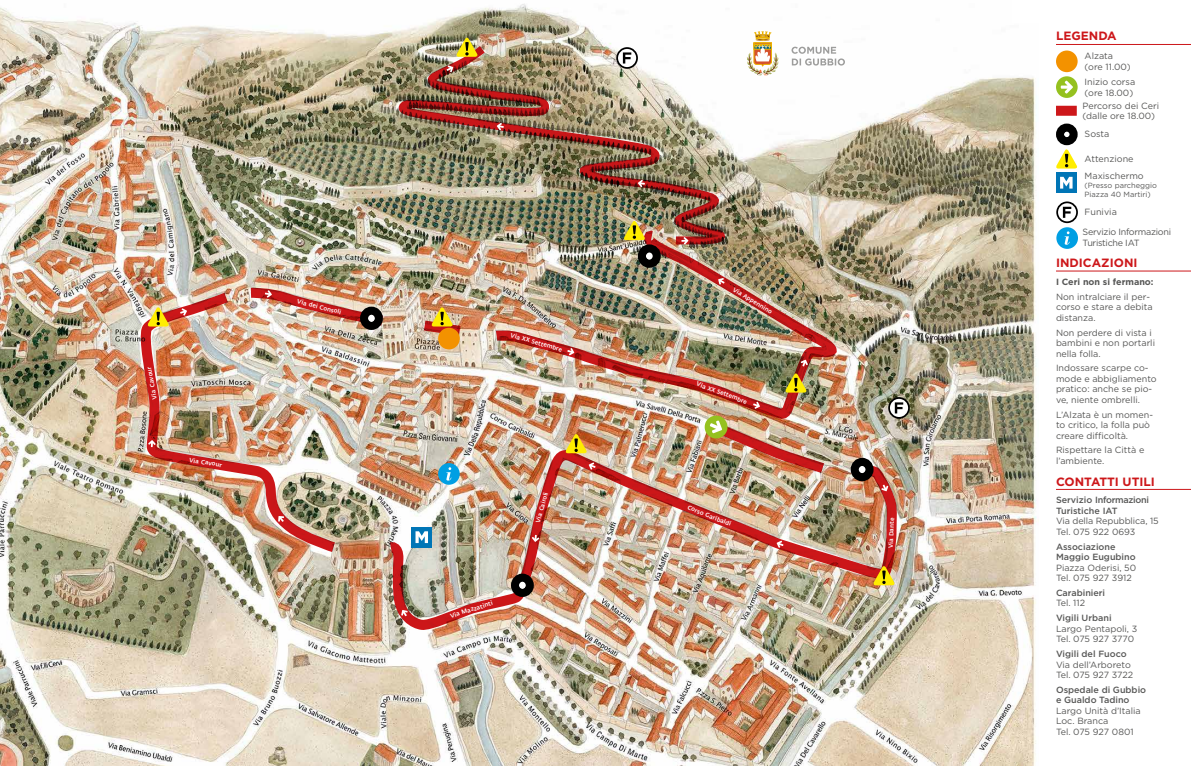
<style>
.page{position:relative;width:1191px;height:766px;background:#fff}
.page>*{position:absolute;margin:0;border:0;box-sizing:border-box;transform-origin:0 0}
.t1{font:700 12px "Gotham";color:#cd171a}
.t2{font:9px/10.5px "Gotham";color:#575756}
.t3{font:500 9px/10.5px "Gotham";color:#575756}
.t4{font:9px/10.8px "Gotham";letter-spacing:-.03em;color:#575756}
.t5{font:700 9px "Gotham";color:#575756}
.t6{font:7.5px/9px "Gotham";color:#575756}
.t7{font:500 6px "Fedra Sans";color:#fff}
</style>
<div class="page">
<img style="left:0;top:4px;width:1037px;height:761px">
<img style="left:389px;top:449px;width:508px;height:181px">
<img style="left:140px;top:292px;width:196px;height:260px">
<img style="left:495px;top:230px;width:342px;height:189px">
<img style="left:398px;top:45px;width:328px;height:200px">
<div style="left:438px;top:328px;width:22px;height:21px;background:#f39200;border-radius:50%"></div>
<div style="left:438px;top:463px;width:22px;height:21px;background:#009fe3;border-radius:50%"></div>
<svg style="left:446px;top:467px;width:5px;height:13px"></svg>
<img style="left:703px;top:414px;width:122px;height:59px">
<div style="left:515px;top:577px;width:15px;height:15px;background:#fff;border-radius:50%"></div>
<div style="left:511px;top:573px;width:23px;height:23px;border:8px solid #000;border-radius:50%"></div>
<div style="left:854px;top:462px;width:15px;height:15px;background:#fff;border-radius:50%"></div>
<div style="left:850px;top:458px;width:23px;height:23px;border:8px solid #000;border-radius:50%"></div>
<div style="left:360px;top:306px;width:23px;height:24px;border:8px solid #000;border-radius:50%"></div>
<div style="left:642px;top:248px;width:15px;height:16px;background:#fff;border-radius:50%"></div>
<div style="left:638px;top:244px;width:23px;height:24px;border:8px solid #000;border-radius:50%"></div>
<div style="left:411px;top:527px;width:21px;height:20px;background:#0075b6"></div>
<svg style="left:415px;top:531px;width:13px;height:12px"></svg>
<svg style="left:776px;top:540px;width:7px;height:7px"></svg>
<svg style="left:589px;top:462px;width:6px;height:7px"></svg>
<svg style="left:532px;top:534px;width:7px;height:7px"></svg>
<svg style="left:401px;top:609px;width:6px;height:7px"></svg>
<svg style="left:278px;top:516px;width:6px;height:5px"></svg>
<svg style="left:148px;top:440px;width:8px;height:7px"></svg>
<svg style="left:180px;top:308px;width:7px;height:7px"></svg>
<img style="left:250px;top:287px;width:134px;height:39px">
<svg style="left:567px;top:348px;width:7px;height:7px"></svg>
<svg style="left:753px;top:401px;width:7px;height:7px"></svg>
<svg style="left:881px;top:484px;width:7px;height:7px"></svg>
<svg style="left:718px;top:278px;width:6px;height:6px"></svg>
<svg style="left:681px;top:237px;width:7px;height:7px"></svg>
<svg style="left:638px;top:180px;width:7px;height:7px"></svg>
<svg style="left:497px;top:123px;width:7px;height:7px"></svg>
<svg style="left:446px;top:65px;width:7px;height:7px"></svg>
<hr style="left:1056px;top:271px;width:135px;height:1px;background:#cd171a">
<hr style="left:1056px;top:489px;width:135px;height:1px;background:#cd171a">
<svg style="left:455px;top:36px;width:24px;height:21px"></svg>
<svg style="left:872px;top:564px;width:23px;height:21px"></svg>
<svg style="left:564px;top:432px;width:24px;height:21px"></svg>
<svg style="left:784px;top:359px;width:24px;height:33px"></svg>
<svg style="left:622px;top:219px;width:24px;height:21px"></svg>
<svg style="left:423px;top:305px;width:38px;height:32px"></svg>
<svg style="left:146px;top:305px;width:24px;height:21px"></svg>
<svg style="left:889px;top:398px;width:20px;height:20px"></svg>
<div style="left:888px;top:397px;width:22px;height:21px;border:2px solid #000;border-radius:50%"></div>
<svg style="left:894px;top:402px;width:9px;height:11px"></svg>
<svg style="left:617px;top:48px;width:20px;height:20px"></svg>
<div style="left:616px;top:47px;width:22px;height:22px;border:2px solid #000;border-radius:50%"></div>
<svg style="left:623px;top:52px;width:8px;height:11px"></svg>
<svg style="left:791px;top:47px;width:54px;height:19px"></svg>
<svg style="left:746px;top:31px;width:32px;height:44px"></svg>
<div style="left:1012px;top:0;width:32px;height:23px;background:#fff"></div>
<div style="left:1056px;top:123px;width:21px;height:22px;border:8px solid #000;border-radius:50%"></div>
<div style="left:1056px;top:76px;width:21px;height:22px;background:#95c11f;border-radius:50%"></div>
<svg style="left:1060px;top:81px;width:12px;height:12px"></svg>
<svg style="left:1057px;top:202px;width:20px;height:20px"></svg>
<div style="left:1056px;top:201px;width:22px;height:22px;border:2px solid #000;border-radius:50%"></div>
<svg style="left:1062px;top:207px;width:9px;height:11px"></svg>
<div style="left:1056px;top:106px;width:20px;height:10px;background:#cd171a"></div>
<div style="left:1056px;top:173px;width:20px;height:20px;background:#0075b6"></div>
<svg style="left:1060px;top:177px;width:12px;height:11px"></svg>
<hr style="left:1056px;top:44px;width:135px;height:1px;background:#cd171a">
<svg style="left:1056px;top:149px;width:22px;height:19px"></svg>
<div style="left:1056px;top:50px;width:21px;height:22px;background:#f39200;border-radius:50%"></div>
<div style="left:1056px;top:227px;width:22px;height:22px;background:#009fe3;border-radius:50%"></div>
<svg style="left:1064px;top:231px;width:5px;height:14px"></svg>
<p class="t7" style="left:151px;top:399px;width:35px;rotate:-100deg">Via Cavour</p>
<p class="t7" style="left:190px;top:456px;width:35px;rotate:9deg">Via Cavour</p>
<p class="t7" style="left:298px;top:298px;width:47px;rotate:14deg">Via dei Consoli</p>
<p class="t7" style="left:512px;top:331px;width:55px;rotate:16deg">Via XX Settembre</p>
<p class="t7" style="left:449px;top:612px;width:46px;rotate:-17deg">Via Mazzatinti</p>
<p class="t7" style="left:534px;top:521px;width:33px;rotate:-74deg">Via Cairoli</p>
<p class="t7" style="left:735px;top:286px;width:46px;rotate:31deg">Via Appennino</p>
<p class="t7" style="left:698px;top:380px;width:55px;rotate:20deg">Via XX Settembre</p>
<p class="t7" style="left:689px;top:503px;width:48px;rotate:22deg">Corso Garibaldi</p>
<p class="t7" style="left:887px;top:547px;width:32px;rotate:-88deg">Via Dante</p>
<h1 class="t1" style="left:1056px;top:29px;width:62px">LEGENDA</h1>
<p class="t2" style="left:1084px;top:50px;width:48px;line-height:10.8px">Alzata (ore 11.00)</p>
<p class="t2" style="left:1084px;top:76px;width:52px;line-height:10.8px">Inizio corsa (ore 18.00)</p>
<p class="t2" style="left:1082px;top:100px;width:78px;line-height:10.8px">Percorso dei Ceri (dalle ore 18.00)</p>
<p class="t2" style="left:1084px;top:128px;width:26px">Sosta</p>
<p class="t2" style="left:1084px;top:153px;width:50px">Attenzione</p>
<p class="t2" style="left:1084px;top:171px;width:61px">Maxischermo</p>
<p class="t6" style="left:1084px;top:181px;width:74px">(Presso parcheggio<br>Piazza 40 Martiri)</p>
<p class="t2" style="left:1084px;top:206px;width:34px">Funivia</p>
<p class="t4" style="left:1082px;top:226px;width:90px">Servizio Informazioni<br>Turistiche IAT</p>
<h1 class="t1" style="left:1056px;top:256px;width:83px">INDICAZIONI</h1>
<p class="t5" style="left:1056px;top:276px;width:99px">I Ceri non si fermano:</p>
<p class="t2" style="left:1056px;top:291px;width:98px">Non intralciare il per&shy;corso e stare a debita distanza.</p>
<p class="t2" style="left:1056px;top:327px;width:100px">Non perdere di vista i bambini e non portarli nella folla.</p>
<p class="t2" style="left:1056px;top:362px;width:102px">Indossare scarpe co&shy;mode e abbigliamento pratico: anche se pio&shy;ve, niente ombrelli.</p>
<p class="t2" style="left:1056px;top:409px;width:99px">L’Alzata è un momen&shy;to critico, la folla può creare difficoltà.</p>
<p class="t2" style="left:1056px;top:444px;width:90px">Rispettare la Città e l’ambiente.</p>
<h1 class="t1" style="left:1056px;top:474px;width:100px">CONTATTI UTILI</h1>
<p class="t3" style="left:1056px;top:494px;width:94px">Servizio Informazioni<br>Turistiche IAT</p>
<p class="t2" style="left:1056px;top:515px;width:104px">Via della Repubblica, 15<br>Tel. 075 922 0693</p>
<p class="t3" style="left:1056px;top:541px;width:81px">Associazione<br>Maggio Eugubino</p>
<p class="t2" style="left:1056px;top:562px;width:82px">Piazza Oderisi, 50<br>Tel. 075 927 3912</p>
<p class="t3" style="left:1056px;top:587px;width:51px">Carabinieri</p>
<p class="t2" style="left:1056px;top:597px;width:31px">Tel. 112</p>
<p class="t3" style="left:1056px;top:612px;width:57px">Vigili Urbani</p>
<p class="t2" style="left:1056px;top:623px;width:83px">Largo Pentapoli, 3<br>Tel. 075 927 3770</p>
<p class="t3" style="left:1056px;top:648px;width:72px">Vigili del Fuoco</p>
<p class="t2" style="left:1056px;top:658px;width:79px">Via dell’Arboreto<br>Tel. 075 927 3722</p>
<p class="t3" style="left:1056px;top:684px;width:92px">Ospedale di Gubbio e Gualdo Tadino</p>
<p class="t2" style="left:1056px;top:705px;width:86px">Largo Unità d’Italia<br>Loc. Branca<br>Tel. 075 927 0801</p>
</div>
